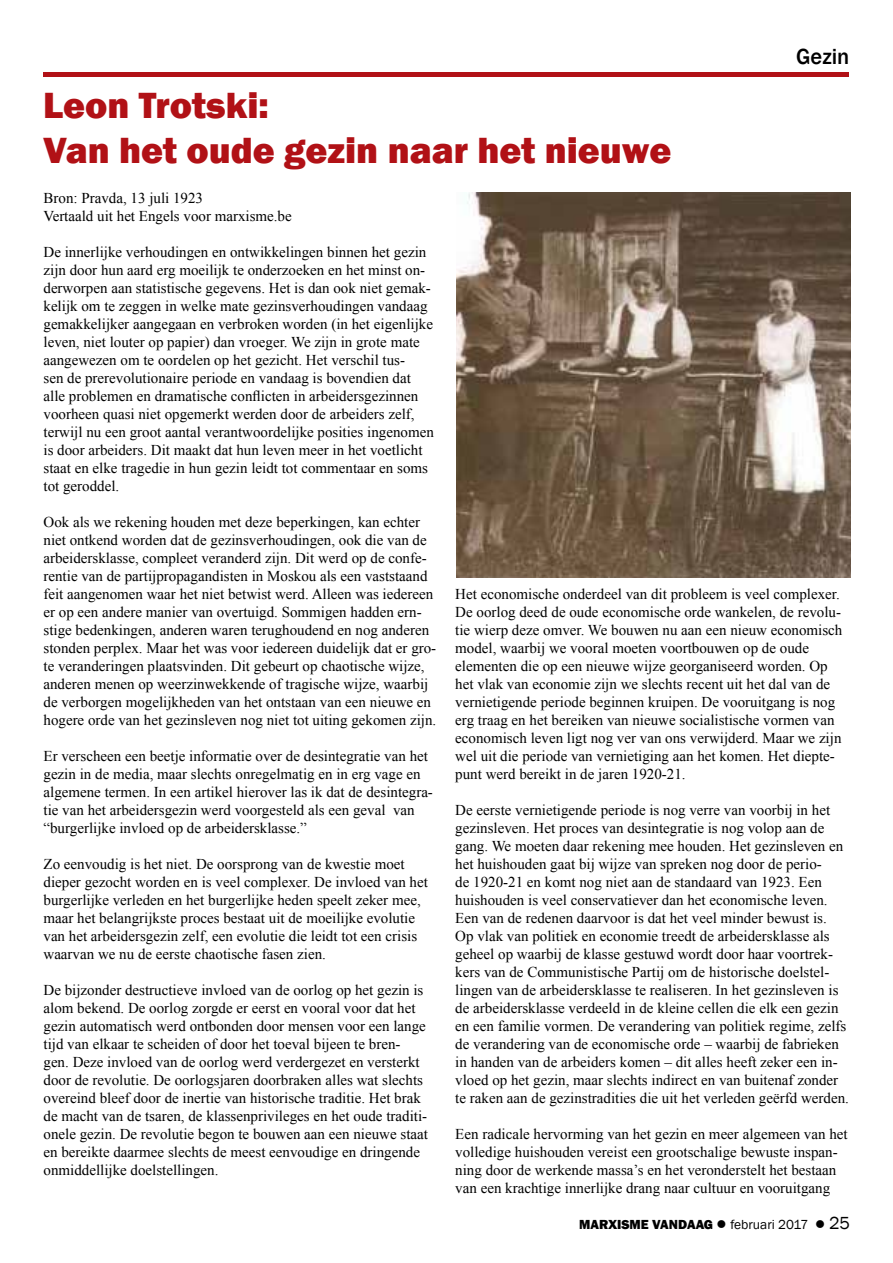
<style>
.page{position:relative;width:893px;height:1263px;background:#fff}
.page>*{position:absolute;margin:0;border:0;box-sizing:border-box;transform-origin:0 0}
.t1{font:800 37.5px/45px "Franklin Gothic";color:#b11116}
.t2{font:500 22.5px "Franklin Gothic";color:#000}
.t3{font:15px/18px "Times New Roman";color:#000}
.t4{font:800 13.5px "Franklin Gothic";color:#000}
.s1{font-weight:400}
.s2{font-weight:400;font-size:18px}
</style>
<div class="page">
<div style="left:44px;top:72px;width:805px;height:5px;background:#b11116"></div>
<img style="left:457px;top:192px;width:393px;height:386px">
<h2 class="t2" style="left:796px;top:42px;width:55px">Gezin</h2>
<h1 class="t1" style="left:43px;top:83px;width:630px">Leon Trotski:<br>Van het oude gezin naar het nieuwe</h1>
<p class="t3" style="left:44px;top:188px;width:250px">Bron: Pravda, 13 juli 1923<br>Vertaald uit het Engels voor marxisme.be</p>
<p class="t3" style="left:44px;top:242px;width:392px">De innerlijke verhoudingen en ontwikkelingen binnen het gezin zijn door hun aard erg moeilijk te onderzoeken en het minst on&shy;derworpen aan statistische gegevens. Het is dan ook niet gemak&shy;kelijk om te zeggen in welke mate gezinsverhoudingen vandaag gemakkelijker aangegaan en verbroken worden (in het eigenlijke leven, niet louter op papier) dan vroeger. We zijn in grote mate aangewezen om te oordelen op het gezicht. Het verschil tus-<br>sen de prerevolutionaire periode en vandaag is bovendien dat alle problemen en dramatische conflicten in arbeidersgezinnen voorheen quasi niet opgemerkt werden door de arbeiders zelf, terwijl nu een groot aantal verantwoordelijke posities ingenomen is door arbeiders. Dit maakt dat hun leven meer in het voetlicht staat en elke tragedie in hun gezin leidt tot commentaar en soms tot geroddel.</p>
<p class="t3" style="left:44px;top:512px;width:394px">Ook als we rekening houden met deze beperkingen, kan echter niet ontkend worden dat de gezinsverhoudingen, ook die van de arbeidersklasse, compleet veranderd zijn. Dit werd op de confe&shy;rentie van de partijpropagandisten in Moskou als een vaststaand feit aangenomen waar het niet betwist werd. Alleen was iedereen er op een andere manier van overtuigd. Sommigen hadden ern&shy;stige bedenkingen, anderen waren terughoudend en nog anderen stonden perplex. Maar het was voor iedereen duidelijk dat er gro&shy;te veranderingen plaatsvinden. Dit gebeurt op chaotische wijze, anderen menen op weerzinwekkende of tragische wijze, waarbij de verborgen mogelijkheden van het ontstaan van een nieuwe en hogere orde van het gezinsleven nog niet tot uiting gekomen zijn.</p>
<p class="t3" style="left:44px;top:746px;width:391px">Er verscheen een beetje informatie over de desintegratie van het gezin in de media, maar slechts onregelmatig en in erg vage en algemene termen. In een artikel hierover las ik dat de desintegra&shy;tie van het arbeidersgezin werd voorgesteld als een geval van “burgerlijke invloed op de arbeidersklasse.”</p>
<p class="t3" style="left:44px;top:854px;width:386px">Zo eenvoudig is het niet. De oorsprong van de kwestie moet dieper gezocht worden en is veel complexer. De invloed van het burgerlijke verleden en het burgerlijke heden speelt zeker mee, maar het belangrijkste proces bestaat uit de moeilijke evolutie van het arbeidersgezin zelf, een evolutie die leidt tot een crisis waarvan we nu de eerste chaotische fasen zien.</p>
<p class="t3" style="left:44px;top:980px;width:386px">De bijzonder destructieve invloed van de oorlog op het gezin is alom bekend. De oorlog zorgde er eerst en vooral voor dat het gezin automatisch werd ontbonden door mensen voor een lange tijd van elkaar te scheiden of door het toeval bijeen te bren&shy;gen. Deze invloed van de oorlog werd verdergezet en versterkt door de revolutie. De oorlogsjaren doorbraken alles wat slechts overeind bleef door de inertie van historische traditie. Het brak de macht van de tsaren, de klassenprivileges en het oude traditi&shy;onele gezin. De revolutie begon te bouwen aan een nieuwe staat en bereikte daarmee slechts de meest eenvoudige en dringende onmiddellijke doelstellingen.</p>
<p class="t3" style="left:455px;top:584px;width:389px">Het economische onderdeel van dit probleem is veel complexer.<br>De oorlog deed de oude economische orde wankelen, de revolu&shy;tie wierp deze omver. We bouwen nu aan een nieuw economisch model, waarbij we vooral moeten voortbouwen op de oude elementen die op een nieuwe wijze georganiseerd worden. Op het vlak van economie zijn we slechts recent uit het dal van de vernietigende periode beginnen kruipen. De vooruitgang is nog erg traag en het bereiken van nieuwe socialistische vormen van economisch leven ligt nog ver van ons verwijderd. Maar we zijn wel uit die periode van vernietiging aan het komen. Het diepte&shy;punt werd bereikt in de jaren 1920-21.</p>
<p class="t3" style="left:455px;top:800px;width:395px">De eerste vernietigende periode is nog verre van voorbij in het gezinsleven. Het proces van desintegratie is nog volop aan de gang. We moeten daar rekening mee houden. Het gezinsleven en het huishouden gaat bij wijze van spreken nog door de perio-<br>de 1920-21 en komt nog niet aan de standaard van 1923. Een huishouden is veel conservatiever dan het economische leven.<br>Een van de redenen daarvoor is dat het veel minder bewust is.<br>Op vlak van politiek en economie treedt de arbeidersklasse als geheel op waarbij de klasse gestuwd wordt door haar voortrek&shy;kers van de Communistische Partij om de historische doelstel&shy;lingen van de arbeidersklasse te realiseren. In het gezinsleven is de arbeidersklasse verdeeld in de kleine cellen die elk een gezin en een familie vormen. De verandering van politiek regime, zelfs de verandering van de economische orde – waarbij de fabrieken in handen van de arbeiders komen – dit alles heeft zeker een in&shy;vloed op het gezin, maar slechts indirect en van buitenaf zonder te raken aan de gezinstradities die uit het verleden geërfd werden.</p>
<p class="t3" style="left:455px;top:1124px;width:394px">Een radicale hervorming van het gezin en meer algemeen van het volledige huishouden vereist een grootschalige bewuste inspan&shy;ning door de werkende massa’s en het veronderstelt het bestaan van een krachtige innerlijke drang naar cultuur en vooruitgang</p>
<p class="t4" style="left:579px;top:1216px;width:273px">MARXISME VANDAAG ● <span class="s1">februari 2017</span> ● <span class="s2">25</span></p>
</div>
